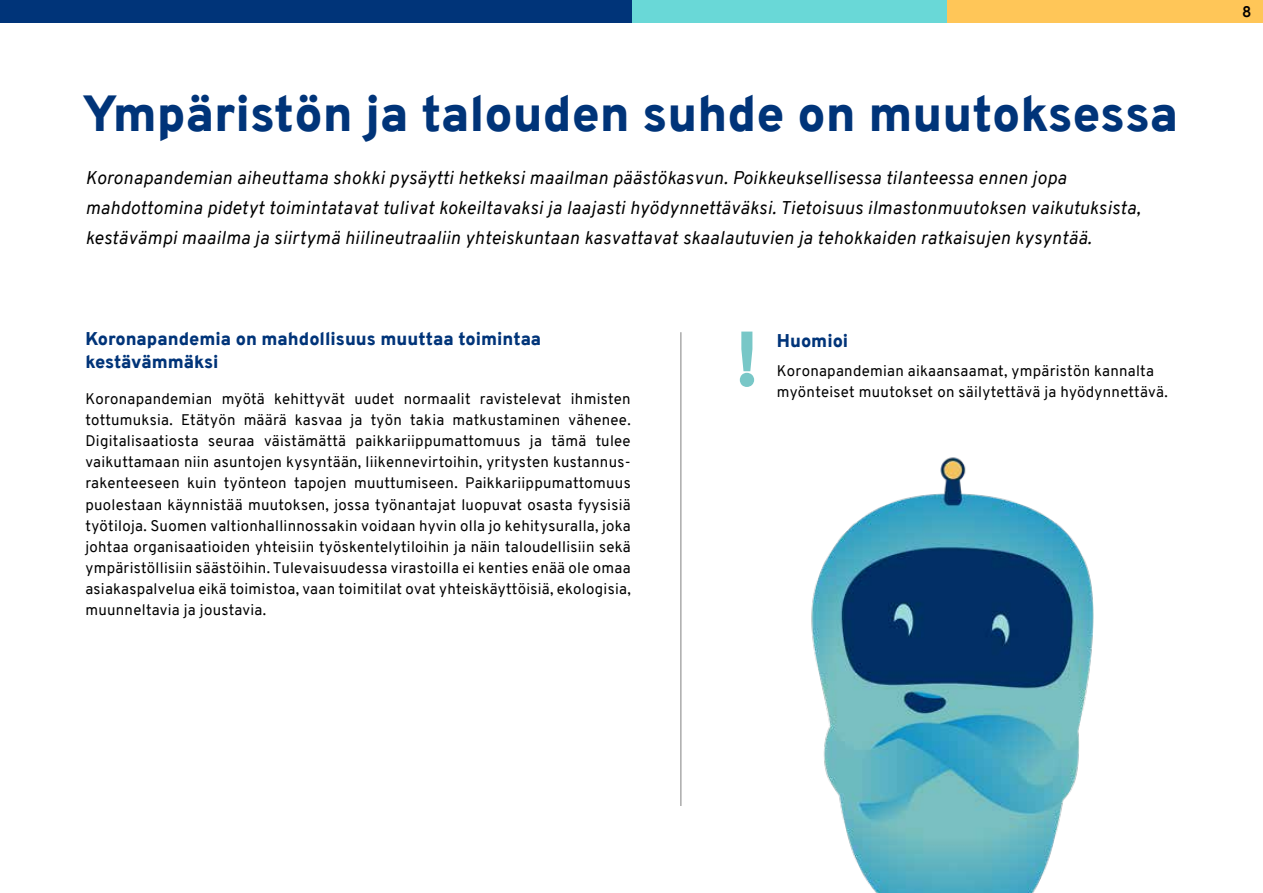
<style>
.page{position:relative;width:1263px;height:893px;background:#fff}
.page>*{position:absolute;margin:0;border:0;box-sizing:border-box;transform-origin:0 0}
.t1{font:900 76.5px "Overpass";color:#78c7c7}
.t2{font:900 49.5px "Overpass";color:#003479}
.t3{font:italic 18px/30px "Overpass";letter-spacing:.02em;color:#000}
.t4{font:900 18px/22.5px "Overpass";color:#003479}
.t5{font:15px/21px "Overpass";letter-spacing:.02em;color:#000;text-align:justify}
.t6{font:700 15px "Overpass";color:#000}
</style>
<div class="page">
<div style="left:947px;top:0;width:316px;height:22px;background:#ffc658"></div>
<div style="left:631px;top:0;width:316px;height:22px;background:#69d8d7"></div>
<div style="left:0;top:0;width:631px;height:22px;background:#003479"></div>
<img style="left:681px;top:415px;width:413px;height:478px">
<hr style="left:680px;top:332px;width:1px;height:474px;background:#808080">
<h2 class="t2" style="left:83px;top:78px;width:1097px">Ympäristön ja talouden suhde on muutoksessa</h2>
<p class="t3" style="left:85px;top:163px;width:1056px">Koronapandemian aiheuttama shokki pysäytti hetkeksi maailman päästökasvun. Poikkeuksellisessa tilanteessa ennen jopa mahdottomina pidetyt toimintatavat tulivat kokeiltavaksi ja laajasti hyödynnettäväksi. Tietoisuus ilmastonmuutoksen vaikutuksista, kestävämpi maailma ja siirtymä hiilineutraaliin yhteiskuntaan kasvattavat skaalautuvien ja tehokkaiden ratkaisujen kysyntää.</p>
<h1 class="t1" style="left:735px;top:305px;width:26px">!</h1>
<p class="t4" style="left:85px;top:328px;width:457px">Koronapandemia on mahdollisuus muuttaa toimintaa kestävämmäksi</p>
<p class="t4" style="left:777px;top:329px;width:73px">Huomioi</p>
<p class="t5" style="left:85px;top:389px;width:547px">Koronapandemian myötä kehittyvät uudet normaalit ravistelevat ihmisten tottumuksia. Etätyön määrä kasvaa ja työn takia matkustaminen vähenee.<br>Digitalisaatiosta seuraa väistämättä paikkariippumattomuus ja tämä tulee vaikuttamaan niin asuntojen kysyntään, liikennevirtoihin, yritysten kustannus&shy;rakenteeseen kuin työnteon tapojen muuttumiseen. Paikkariippumattomuus puolestaan käynnistää muutoksen, jossa työnantajat luopuvat osasta fyysisiä työtiloja. Suomen valtionhallinnossakin voidaan hyvin olla jo kehitysuralla, joka johtaa organisaatioiden yhteisiin työskentelytiloihin ja näin taloudellisiin sekä ympäristöllisiin säästöihin. Tulevaisuudessa virastoilla ei kenties enää ole omaa asiakaspalvelua eikä toimistoa, vaan toimitilat ovat yhteiskäyttöisiä, ekologisia, muunneltavia ja joustavia.</p>
<p class="t5" style="left:777px;top:360px;width:378px">Koronapandemian aikaansaamat, ympäristön kannalta</p>
<p class="t5" style="left:777px;top:381px;width:392px">myönteiset muutokset on säilytettävä ja hyödynnettävä.</p>
<p class="t6" style="left:1242px;top:1px;width:11px">8</p>
</div>
